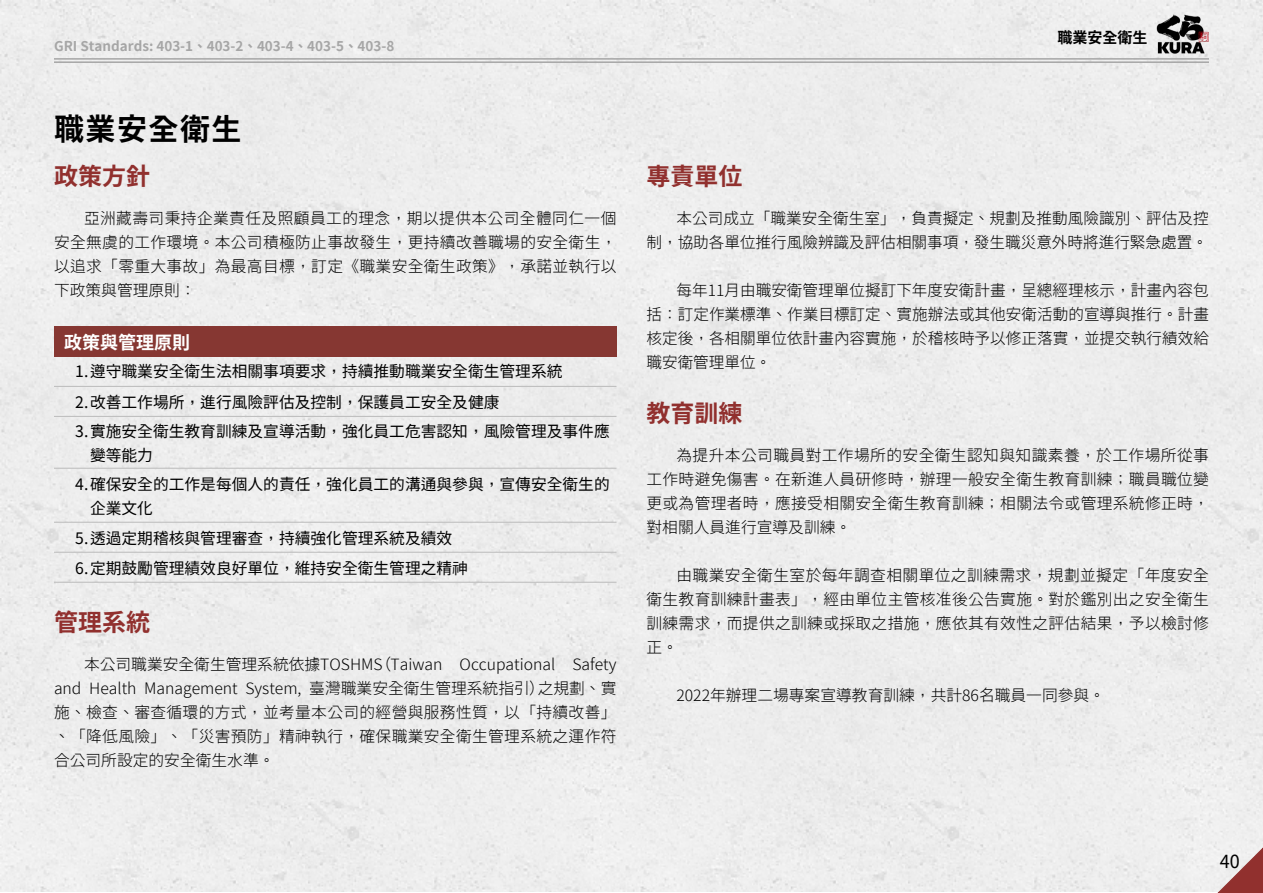
<style>
.page{position:relative;width:1263px;height:893px;background:#fff}
.page>*{position:absolute;margin:0;border:0;box-sizing:border-box;transform-origin:0 0}
.Heading_2{font:700 30px "Taipei Sans TC Beta";letter-spacing:.05em;color:#000}
.B_Heading_3{font:700 24px "Taipei Sans TC Beta";color:#91302e}
.t1{font:700 18px "Taipei Sans TC Beta";color:#fff}
.t2{font:18px "Taipei Sans TC Beta";color:#000}
.Content_Indents_11px{font:300 15.75px/24px "Taipei Sans TC Beta";letter-spacing:.005em;color:#000;text-align:justify}
.t3{font:15.75px/24px "Taipei Sans TC Beta";color:#000}
.t4{font:700 15px "Taipei Sans TC Beta";color:#000}
.t5{font:700 13.5px "Taipei Sans TC Beta";color:#a6a6a6}
</style>
<div class="page">
<div style="left:1px;top:0;width:1262px;height:892px;background:#ededed"></div>
<svg style="left:1216px;top:845px;width:47px;height:48px"></svg>
<hr style="left:54px;top:58px;width:1155px;height:2px;background:#a6a6a6">
<hr style="left:54px;top:61px;width:1155px;height:2px;background:#a6a6a6">
<img style="left:1151px;top:15px;width:62px;height:39px">
<div style="left:54px;top:326px;width:562px;height:30px;background:#863732"></div>
<hr style="left:54px;top:386px;width:562px;height:1px;background:#c0c0c0">
<hr style="left:54px;top:416px;width:562px;height:1px;background:#c0c0c0">
<hr style="left:54px;top:468px;width:562px;height:1px;background:#c0c0c0">
<hr style="left:54px;top:522px;width:562px;height:1px;background:#c0c0c0">
<hr style="left:54px;top:552px;width:562px;height:1px;background:#c0c0c0">
<hr style="left:54px;top:582px;width:562px;height:1px;background:#c0c0c0">
<p class="t5" style="left:54px;top:38px;width:342px">GRI Standards: 403-1、403-2、403-4、403-5、403-8</p>
<p class="Heading_2" style="left:54px;top:112px;width:189px">職業安全衛生</p>
<p class="B_Heading_3" style="left:54px;top:163px;width:97px">政策方針</p>
<p class="Content_Indents_11px" style="left:54px;top:207px;width:564px;text-indent:30px">亞洲藏壽司秉持企業責任及照顧員工的理念，期以提供本公司全體同仁一個安全無虞的工作環境。本公司積極防止事故發生，更持續改善職場的安全衛生，以追求「零重大事故」為最高目標，訂定《職業安全衛生政策》，承諾並執行以下政策與管理原則：</p>
<p class="t1" style="left:64px;top:332px;width:127px">政策與管理原則</p>
<p class="t3" style="left:75px;top:360px;width:489px">1.遵守職業安全衛生法相關事項要求，持續推動職業安全衛生管理系統</p>
<p class="t3" style="left:75px;top:390px;width:426px">2.改善工作場所，進行風險評估及控制，保護員工安全及健康</p>
<p class="t3" style="left:90px;top:419px;width:521px;text-indent:-15px">3.實施安全衛生教育訓練及宣導活動，強化員工危害認知，風險管理及事件應變等能力</p>
<p class="t3" style="left:90px;top:472px;width:521px;text-indent:-15px">4.確保安全的工作是每個人的責任，強化員工的溝通與參與，宣傳安全衛生的企業文化</p>
<p class="t3" style="left:75px;top:526px;width:378px">5.透過定期稽核與管理審查，持續強化管理系統及績效</p>
<p class="t3" style="left:75px;top:556px;width:394px">6.定期鼓勵管理績效良好單位，維持安全衛生管理之精神</p>
<p class="B_Heading_3" style="left:54px;top:608px;width:97px">管理系統</p>
<p class="Content_Indents_11px" style="left:54px;top:652px;width:564px;text-indent:30px">本公司職業安全衛生管理系統依據TOSHMS（Taiwan Occupational Safety and Health Management System, 臺灣職業安全衛生管理系統指引）之規劃、實施、檢查、審查循環的方式，並考量本公司的經營與服務性質，以「持續改善」、「降低風險」、「災害預防」精神執行，確保職業安全衛生管理系統之運作符合公司所設定的安全衛生水準。</p>
<p class="t4" style="left:1058px;top:29px;width:91px">職業安全衛生</p>
<p class="B_Heading_3" style="left:646px;top:163px;width:97px">專責單位</p>
<p class="Content_Indents_11px" style="left:646px;top:207px;width:564px;text-align:right">本公司成立「職業安全衛生室」，負責擬定、規劃及推動風險識別、評估及控<br>制，協助各單位推行風險辨識及評估相關事項，發生職災意外時將進行緊急處置。</p>
<p class="Content_Indents_11px" style="left:646px;top:279px;width:564px;text-indent:30px">每年11月由職安衛管理單位擬訂下年度安衛計畫，呈總經理核示，計畫內容包括：訂定作業標準、作業目標訂定、實施辦法或其他安衛活動的宣導與推行。計畫核定後，各相關單位依計畫內容實施，於稽核時予以修正落實，並提交執行績效給職安衛管理單位。</p>
<p class="B_Heading_3" style="left:646px;top:400px;width:97px">教育訓練</p>
<p class="Content_Indents_11px" style="left:646px;top:444px;width:564px;text-indent:30px">為提升本公司職員對工作場所的安全衛生認知與知識素養，於工作場所從事工作時避免傷害。在新進人員研修時，辦理一般安全衛生教育訓練；職員職位變更或為管理者時，應接受相關安全衛生教育訓練；相關法令或管理系統修正時，對相關人員進行宣導及訓練。</p>
<p class="Content_Indents_11px" style="left:646px;top:564px;width:564px;text-indent:30px">由職業安全衛生室於每年調查相關單位之訓練需求，規劃並擬定「年度安全衛生教育訓練計畫表」，經由單位主管核准後公告實施。對於鑑別出之安全衛生訓練需求，而提供之訓練或採取之措施，應依其有效性之評估結果，予以檢討修正。</p>
<p class="Content_Indents_11px" style="left:676px;top:684px;width:430px">2022年辦理二場專案宣導教育訓練，共計86名職員一同參與。</p>
<p class="t2" style="left:1220px;top:851px;width:21px">40</p>
</div>
